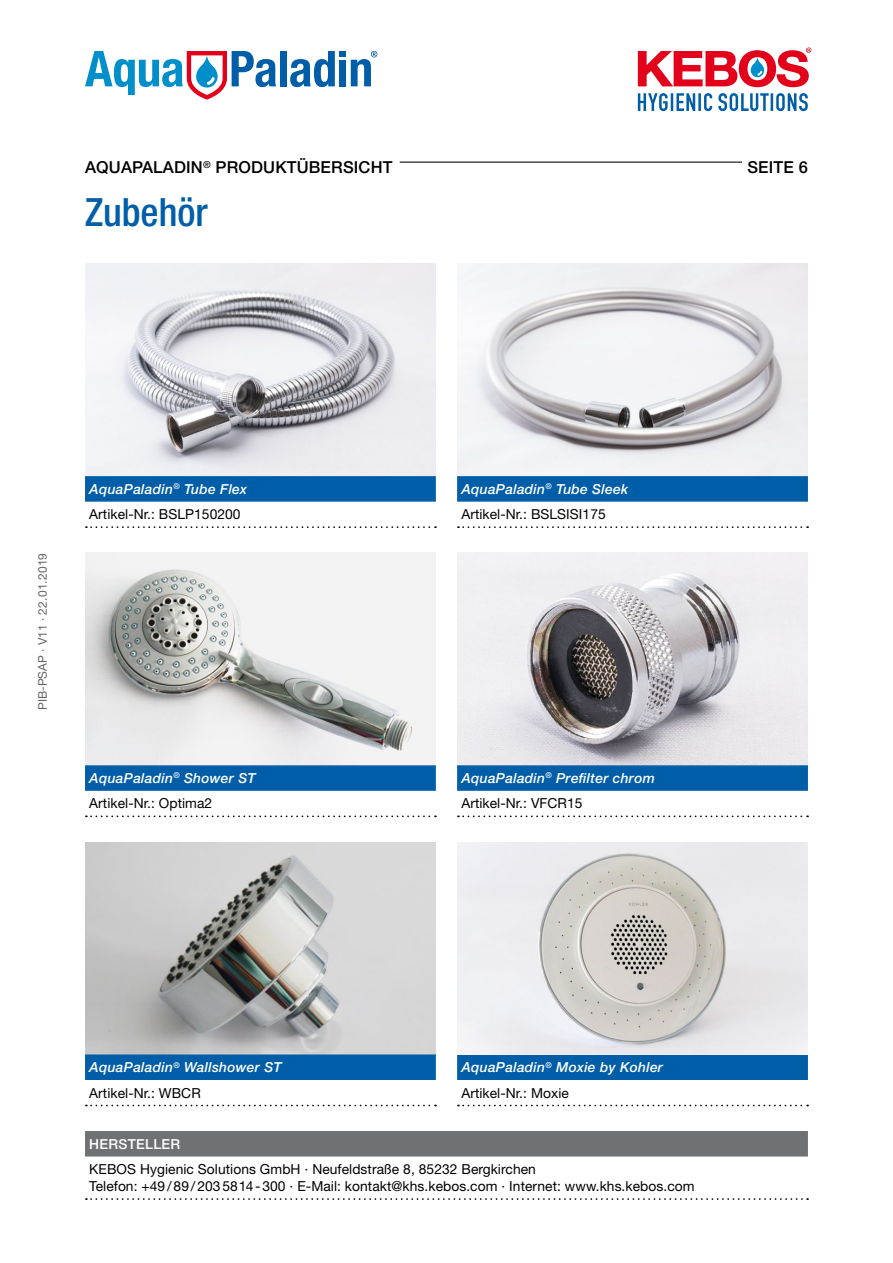
<style>
.page{position:relative;width:893px;height:1263px;background:#fff}
.page>*{position:absolute;margin:0;border:0;box-sizing:border-box;transform-origin:0 0}
.t1{font:500 condensed 39px "Helvetica Neue LT Std";color:#005ea8}
.t2{font:500 16.5px "Helvetica Neue LT Std";letter-spacing:.01em;color:#000}
.t3{font:13.8px/25.5px "Helvetica Neue LT Std";letter-spacing:.005em;color:#000}
.t4{font:italic 500 13.8px/25.5px "Helvetica Neue LT Std";letter-spacing:.02em;color:#fff}
.t5{font:500 13.8px "Helvetica Neue LT Std";letter-spacing:.02em;color:#fff}
.t6{font:12px "Helvetica Neue LT Std";color:#646567}
.s1{font-weight:500;font-style:italic;color:#fff}
.s2{font-weight:400;font-style:normal;color:#000}
</style>
<div class="page">
<div style="left:85px;top:1131px;width:723px;height:25px;background:#707172"></div>
<svg style="left:86px;top:1198px;width:722px;height:2px"></svg>
<svg style="left:638px;top:93px;width:170px;height:18px"></svg>
<svg style="left:638px;top:47px;width:173px;height:40px"></svg>
<div style="left:280px;top:51px;width:7px;height:35px;background:#005ea8"></div>
<svg style="left:290px;top:51px;width:45px;height:36px"></svg>
<div style="left:339px;top:60px;width:7px;height:26px;background:#005ea8"></div>
<div style="left:339px;top:51px;width:7px;height:6px;background:#005ea8"></div>
<svg style="left:351px;top:51px;width:26px;height:35px"></svg>
<svg style="left:85px;top:51px;width:191px;height:49px"></svg>
<img style="left:85px;top:264px;width:351px;height:212px">
<img style="left:457px;top:264px;width:351px;height:212px">
<div style="left:85px;top:476px;width:351px;height:26px;background:#005ea8"></div>
<svg style="left:86px;top:526px;width:350px;height:2px"></svg>
<div style="left:457px;top:476px;width:351px;height:26px;background:#005ea8"></div>
<svg style="left:458px;top:526px;width:350px;height:2px"></svg>
<img style="left:85px;top:842px;width:351px;height:212px">
<div style="left:85px;top:1054px;width:351px;height:26px;background:#005ea8"></div>
<svg style="left:86px;top:1105px;width:350px;height:1px"></svg>
<hr style="left:400px;top:162px;width:342px;height:1px;background:#000">
<div style="left:457px;top:1054px;width:351px;height:26px;background:#005ea8"></div>
<svg style="left:458px;top:1105px;width:350px;height:1px"></svg>
<img style="left:457px;top:842px;width:351px;height:212px">
<img style="left:457px;top:553px;width:351px;height:212px">
<div style="left:457px;top:765px;width:351px;height:26px;background:#005ea8"></div>
<svg style="left:458px;top:815px;width:350px;height:2px"></svg>
<img style="left:85px;top:553px;width:351px;height:212px">
<div style="left:85px;top:765px;width:351px;height:26px;background:#005ea8"></div>
<svg style="left:86px;top:815px;width:350px;height:2px"></svg>
<p class="t2" style="left:85px;top:158px;width:248px">AQUAPALADIN<sup>®</sup> PRODUKTÜBERS</p>
<p class="t2" style="left:354px;top:158px;width:40px">ICHT</p>
<p class="t2" style="left:747px;top:158px;width:62px">SEITE 6</p>
<h1 class="t1" style="left:85px;top:188px;width:124px">Zubehör</h1>
<p class="t6" style="left:35px;top:710px;width:159px;rotate:-90deg">PIB-PSAP · V11 · 22.01.2019</p>
<p class="t3" style="left:89px;top:476px;width:159px"><span class="s1">AquaPaladin</span><sup>®</sup> <span class="s1">Tube Flex<br></span>Artikel-Nr.: BSLP150200</p>
<p class="t3" style="left:461px;top:476px;width:168px"><span class="s1">AquaPaladin</span><sup>®</sup> <span class="s1">Tube Sleek<br></span>Artikel-Nr.: BSLSISI175</p>
<p class="t4" style="left:89px;top:765px;width:168px">AquaPaladin<sup>®</sup> Shower ST<br><span class="s2">Artikel-Nr.: Optima2</span></p>
<p class="t4" style="left:461px;top:765px;width:195px">AquaPaladin<sup>®</sup> Prefilter chrom<br><span class="s2">Artikel-Nr.: VFCR15</span></p>
<p class="t4" style="left:89px;top:1054px;width:194px">AquaPaladin<sup>®</sup> Wallshower ST<br><span class="s2">Artikel-Nr.: WBCR</span></p>
<p class="t4" style="left:461px;top:1054px;width:203px">AquaPaladin<sup>®</sup> Moxie by Kohler<br><span class="s2">Artikel-Nr.: Moxie</span></p>
<p class="t5" style="left:89px;top:1135px;width:92px">HERSTELLER</p>
<p class="t3" style="left:89px;top:1160px;width:607px;line-height:17px">KEBOS Hygienic Solutions GmbH · Neufeldstraße 8, 85232 Bergkirchen<br>Telefon: +49/89/2035814-300 · E-Mail: kontakt@khs.kebos.com · Internet: www.khs.kebos.com</p>
</div>
